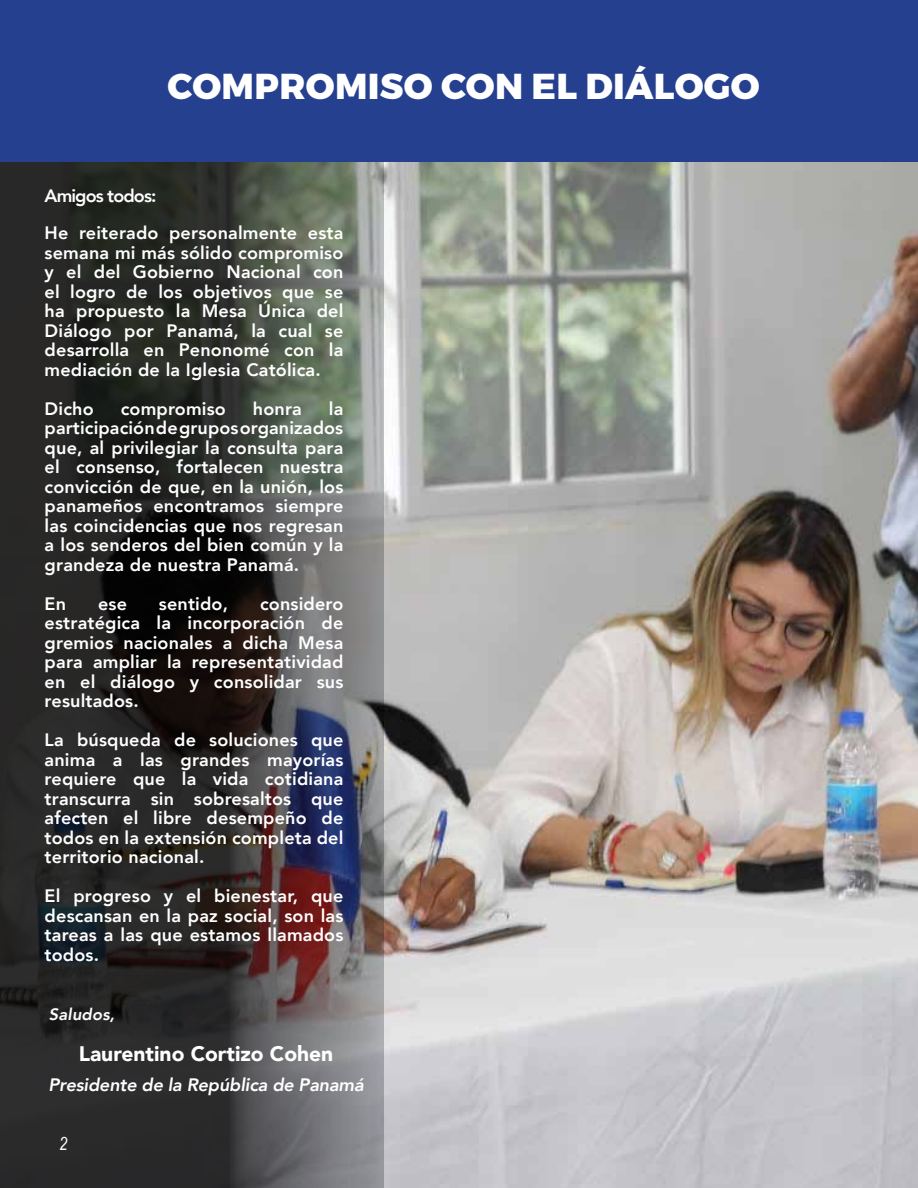
<style>
.page{position:relative;width:918px;height:1188px;background:#fff}
.page>*{position:absolute;margin:0;border:0;box-sizing:border-box;transform-origin:0 0}
.t1{font:800 36px "Montserrat";letter-spacing:.01em;color:#fff}
.t2{font:900 21px "Avenir";color:#fff}
.t3{font:800 18px/19.5px "Avenir";letter-spacing:.01em;color:#fff;text-align:justify}
.t4{font:italic 800 18px "Avenir";letter-spacing:-.01em;color:#fff}
.t5{font:italic 18px "Arial Narrow";color:#fff}
.t6{font:italic 800 16.5px "Avenir";letter-spacing:.01em;color:#fff}
</style>
<div class="page">
<img style="left:383px;top:162px;width:535px;height:1026px">
<svg style="left:0;top:162px;width:383px;height:1026px;background:#3c3b3b"></svg>
<div style="left:0;top:0;width:918px;height:162px;background:#25408f"></div>
<h1 class="t1" style="left:168px;top:64px;width:594px">COMPROMISO CON EL DIÁLOGO</h1>
<p class="t3" style="left:45px;top:177px;width:300px;line-height:37.5px">Amigos todos:<br>He reiterado personalmente esta</p>
<p class="t3" style="left:45px;top:243px;width:300px">semana mi más sólido compromiso y el del Gobierno Nacional con el logro de los objetivos que se ha propuesto la Mesa Única del Diálogo por Panamá, la cual se desarrolla en Penonomé con la mediación de la Iglesia Católica.</p>
<p class="t3" style="left:45px;top:399px;width:51px">Dicho</p>
<p class="t3" style="left:121px;top:399px;width:107px">compromiso</p>
<p class="t3" style="left:253px;top:399px;width:51px">honra</p>
<p class="t3" style="left:45px;top:399px;width:300px;text-indent:284px">la participación de grupos organizados que, al privilegiar la consulta para el consenso, fortalecen nuestra convicción de que, en la unión, los panameños encontramos siempre las coincidencias que nos regresan a los senderos del bien común y la grandeza de nuestra Panamá.</p>
<p class="t3" style="left:45px;top:594px;width:23px">En</p>
<p class="t3" style="left:98px;top:594px;width:31px">ese</p>
<p class="t3" style="left:159px;top:594px;width:71px">sentido,</p>
<p class="t3" style="left:45px;top:594px;width:300px;text-indent:215px">considero estratégica la incorporación de gremios nacionales a dicha Mesa para ampliar la representatividad en el diálogo y consolidar sus resultados.</p>
<p class="t3" style="left:45px;top:730px;width:300px">La búsqueda de soluciones que anima a las grandes mayorías requiere que la vida cotidiana transcurra sin sobresaltos que afecten el libre desempeño de todos en la extensión completa del territorio nacional.</p>
<p class="t3" style="left:45px;top:886px;width:300px">El progreso y el bienestar, que descansan en la paz social, son las tareas a las que estamos llamados todos.</p>
<p class="t6" style="left:49px;top:1004px;width:67px">Saludos,</p>
<p class="t2" style="left:79px;top:1036px;width:256px">Laurentino Cortizo Cohen</p>
<p class="t4" style="left:48px;top:1074px;width:317px">Presidente de la República de Panamá</p>
<p class="t5" style="left:59px;top:1131px;width:10px">2</p>
</div>
